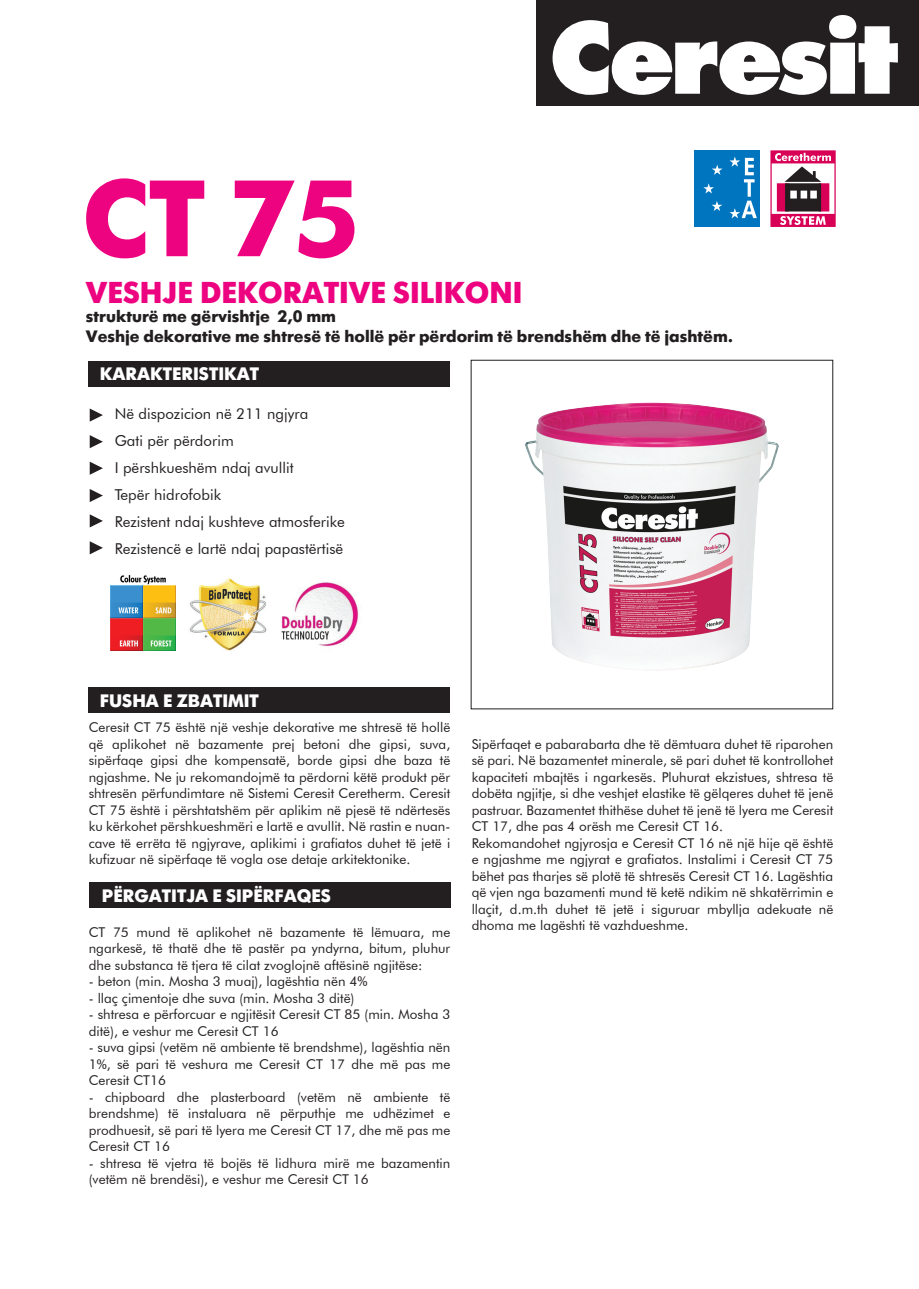
<style>
.page{position:relative;width:919px;height:1289px;background:#fff}
.page>*{position:absolute;margin:0;border:0;box-sizing:border-box;transform-origin:0 0}
.t1{font:700 108px "Futuris TT";color:#ed0280}
.t2{font:700 30px "Futuris TT";color:#ed0280}
.t3{font:700 18px "Futura Futuris";color:#fff}
.t4{font:700 16.5px/19.5px "Futura Futuris";color:#231f20}
.t5{font:15px/27px "Futura BT";color:#231f20}
.t6{font:13.5px/16.5px "Futura BT";color:#231f20;text-align:justify}
</style>
<div class="page">
<img style="left:525px;top:402px;width:254px;height:269px">
<div style="left:88px;top:361px;width:361px;height:25px;background:#231f20"></div>
<div style="left:536px;top:0;width:382px;height:105px;background:#231f20"></div>
<svg style="left:552px;top:15px;width:345px;height:80px"></svg>
<div style="left:88px;top:687px;width:361px;height:26px;background:#231f20"></div>
<svg style="left:90px;top:489px;width:13px;height:13px"></svg>
<svg style="left:90px;top:541px;width:13px;height:13px"></svg>
<svg style="left:90px;top:514px;width:13px;height:13px"></svg>
<svg style="left:90px;top:461px;width:13px;height:14px"></svg>
<svg style="left:90px;top:408px;width:13px;height:13px"></svg>
<svg style="left:90px;top:435px;width:13px;height:13px"></svg>
<div style="left:89px;top:882px;width:361px;height:25px;background:#231f20"></div>
<svg style="left:770px;top:150px;width:65px;height:77px"></svg>
<div style="left:694px;top:150px;width:65px;height:77px;background:#0075bf"></div>
<svg style="left:712px;top:165px;width:10px;height:10px"></svg>
<svg style="left:703px;top:183px;width:11px;height:10px"></svg>
<svg style="left:711px;top:201px;width:11px;height:10px"></svg>
<svg style="left:729px;top:157px;width:27px;height:61px"></svg>
<img style="left:189px;top:578px;width:78px;height:73px">
<img style="left:110px;top:575px;width:66px;height:76px">
<img style="left:281px;top:582px;width:77px;height:65px">
<h1 class="t1" style="left:83px;top:155px;width:278px">CT 75</h1>
<h2 class="t2" style="left:86px;top:274px;width:438px">VESHJE DEKORATIVE SILIKONI</h2>
<p class="t4" style="left:86px;top:307px;width:649px">strukturë me gërvishtje 2,0 mm<br>Veshje dekorative me shtresë të hollë për përdorim të brendshëm dhe të jashtëm.</p>
<h3 class="t3" style="left:100px;top:363px;width:161px">KARAKTERISTIKAT</h3>
<p class="t5" style="left:115px;top:399px;width:232px">Në dispozicion në 211 ngjyra<br>Gati për përdorim<br>I përshkueshëm ndaj avullit<br>Tepër hidrofobik<br>Rezistent ndaj kushteve atmosferike<br>Rezistencë e lartë ndaj papastërtisë</p>
<h3 class="t3" style="left:100px;top:690px;width:160px">FUSHA E ZBATIMIT</h3>
<p class="t6" style="left:89px;top:719px;width:363px">Ceresit CT 75 është një veshje dekorative me shtresë të hollë që aplikohet në bazamente prej betoni dhe gipsi, suva, sipërfaqe gipsi dhe kompensatë, borde gipsi dhe baza të ngjashme. Ne ju rekomandojmë ta përdorni këtë produkt për shtresën përfundimtare në Sistemi Ceresit Ceretherm. Ceresit CT 75 është i përshtatshëm për aplikim në pjesë të ndërtesës ku kërkohet përshkueshmëri e lartë e avullit. Në rastin e nuan&shy;cave të errëta të ngjyrave, aplikimi i grafiatos duhet të jetë i kufizuar në sipërfaqe të vogla ose detaje arkitektonike.</p>
<h3 class="t3" style="left:102px;top:885px;width:230px">PËRGATITJA E SIPËRFAQES</h3>
<p class="t6" style="left:89px;top:923px;width:363px">CT 75 mund të aplikohet në bazamente të lëmuara, me ngarkesë, të thatë dhe të pastër pa yndyrna, bitum, pluhur dhe substanca të tjera të cilat zvoglojnë aftësinë ngjitëse:</p>
<p class="t6" style="left:89px;top:972px;width:280px">- beton (min. Mosha 3 muaj), lagështia nën 4%</p>
<p class="t6" style="left:89px;top:989px;width:267px">- llaç çimentoje dhe suva (min. Mosha 3 ditë)</p>
<p class="t6" style="left:89px;top:1005px;width:363px">- shtresa e përforcuar e ngjitësit Ceresit CT 85 (min. Mosha 3 ditë), e veshur me Ceresit CT 16</p>
<p class="t6" style="left:89px;top:1038px;width:363px">- suva gipsi (vetëm në ambiente të brendshme), lagështia nën 1%, së pari të veshura me Ceresit CT 17 dhe më pas me Ceresit CT16</p>
<p class="t6" style="left:89px;top:1088px;width:363px">- chipboard dhe plasterboard (vetëm në ambiente të brendshme) të instaluara në përputhje me udhëzimet e prodhuesit, së pari të lyera me Ceresit CT 17, dhe më pas me Ceresit CT 16</p>
<p class="t6" style="left:89px;top:1154px;width:363px">- shtresa të vjetra të bojës të lidhura mirë me bazamentin (vetëm në brendësi), e veshur me Ceresit CT 16</p>
<p class="t6" style="left:471px;top:735px;width:363px;text-align:left">Sipërfaqet e pabarabarta dhe të dëmtuara duhet të riparohen së pari. Në bazamentet minerale, së pari duhet të kontrollohet kapaciteti mbajtës i ngarkesës. Pluhurat ekzistues, shtresa të dobëta ngjitje, si dhe veshjet elastike të gëlqeres duhet të jenë pastruar. Bazamentet thithëse duhet të jenë të lyera me Ceresit CT 17, dhe pas 4 orësh me Ceresit CT 16.<br>Rekomandohet ngjyrosja e Ceresit CT 16 në një hije që është e ngjashme me ngjyrat e grafiatos. Instalimi i Ceresit CT 75 bëhet pas tharjes së plotë të shtresës Ceresit CT 16. Lagështia që vjen nga bazamenti mund të ketë ndikim në shkatërrimin e llaçit, d.m.th duhet të jetë i siguruar mbyllja adekuate në dhoma me lagështi të vazhdueshme.</p>
</div>
